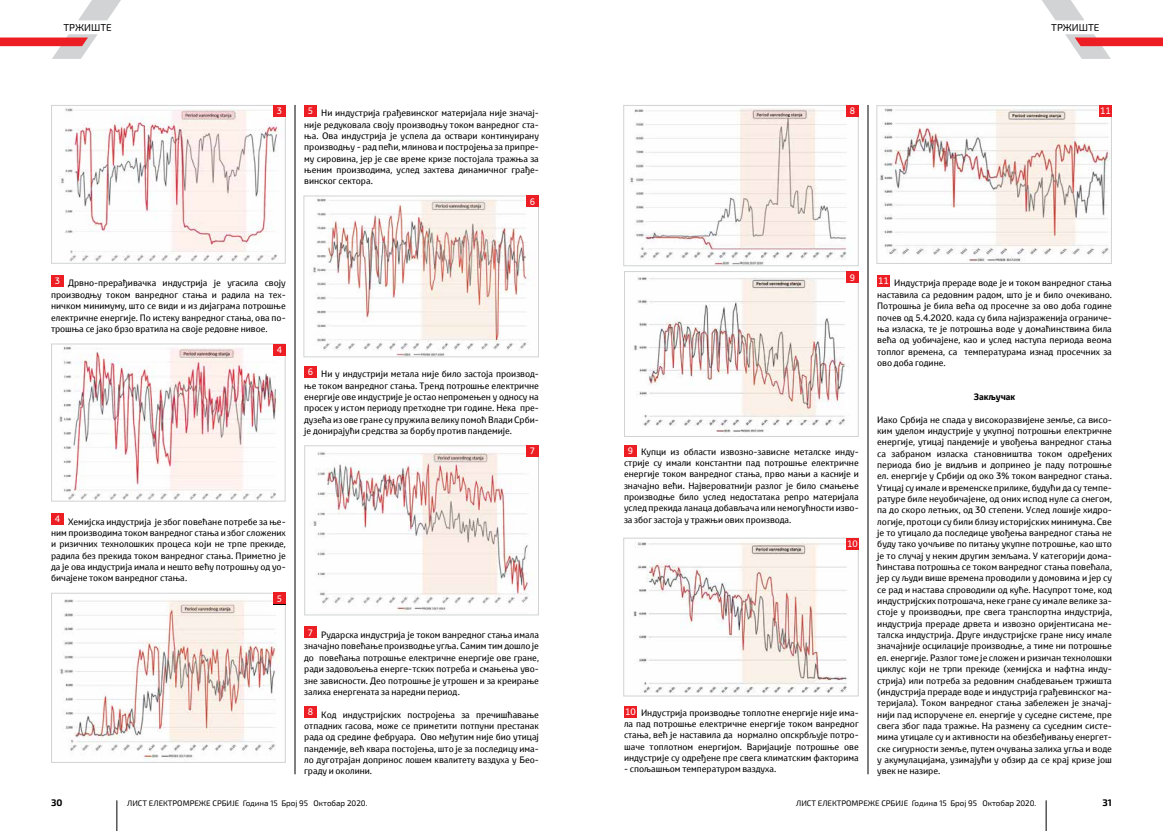
<style>
.page{position:relative;width:1163px;height:831px;background:#fff}
.page>*{position:absolute;margin:0;border:0;box-sizing:border-box;transform-origin:0 0}
.t1{font:10px "Exo 2.0";color:#000}
.t2{font:700 9.5px "Exo 2.0";color:#000}
.t3{font:9px/11.3px "Toyota Text";color:#000;text-align:justify}
.t4{font:9px "Toyota Text";color:#fff}
.t5{font:700 9px "Toyota Text";color:#000}
.t6{font:8px "Exo 2.0";color:#000}
</style>
<div class="page">
<hr style="left:295px;top:105px;width:1px;height:669px;background:#000">
<hr style="left:867px;top:105px;width:1px;height:669px;background:#000">
<hr style="left:117px;top:800px;width:1px;height:31px;background:#000">
<hr style="left:1045px;top:800px;width:1px;height:31px;background:#000">
<svg style="left:0;top:0;width:121px;height:59px"></svg>
<svg style="left:1042px;top:0;width:120px;height:59px"></svg>
<img style="left:59px;top:346px;width:224px;height:153px">
<div style="left:51px;top:344px;width:234px;height:157px;border:1px solid #d1d3d4"></div>
<img style="left:60px;top:599px;width:223px;height:161px">
<div style="left:51px;top:593px;width:234px;height:169px;border:1px solid #d1d3d4"></div>
<img style="left:313px;top:198px;width:215px;height:157px">
<div style="left:303px;top:196px;width:235px;height:161px;border:1px solid #d1d3d4"></div>
<img style="left:60px;top:108px;width:223px;height:153px">
<div style="left:51px;top:105px;width:234px;height:158px;border:1px solid #d1d3d4"></div>
<img style="left:312px;top:452px;width:224px;height:161px">
<div style="left:304px;top:445px;width:234px;height:170px;border:1px solid #d1d3d4"></div>
<img style="left:630px;top:108px;width:226px;height:156px">
<div style="left:623px;top:105px;width:235px;height:161px;border:1px solid #d1d3d4"></div>
<img style="left:633px;top:542px;width:223px;height:152px">
<div style="left:623px;top:538px;width:235px;height:158px;border:1px solid #d1d3d4"></div>
<img style="left:879px;top:108px;width:230px;height:154px">
<div style="left:876px;top:105px;width:235px;height:159px;border:1px solid #d1d3d4"></div>
<img style="left:634px;top:277px;width:211px;height:156px">
<div style="left:624px;top:271px;width:234px;height:166px;border:1px solid #d1d3d4"></div>
<div style="left:273px;top:105px;width:13px;height:11px;background:#ed1d24"></div>
<div style="left:51px;top:275px;width:13px;height:11px;background:#ed1d24"></div>
<div style="left:273px;top:344px;width:13px;height:11px;background:#ed1d24"></div>
<div style="left:51px;top:513px;width:13px;height:12px;background:#ed1d24"></div>
<div style="left:273px;top:592px;width:13px;height:12px;background:#ed1d24"></div>
<div style="left:304px;top:105px;width:13px;height:11px;background:#ed1d24"></div>
<div style="left:526px;top:196px;width:13px;height:11px;background:#ed1d24"></div>
<div style="left:304px;top:366px;width:13px;height:11px;background:#ed1d24"></div>
<div style="left:526px;top:445px;width:13px;height:11px;background:#ed1d24"></div>
<div style="left:304px;top:626px;width:13px;height:12px;background:#ed1d24"></div>
<div style="left:304px;top:706px;width:13px;height:11px;background:#ed1d24"></div>
<div style="left:845px;top:105px;width:13px;height:11px;background:#ed1d24"></div>
<div style="left:1098px;top:105px;width:13px;height:11px;background:#ed1d24"></div>
<div style="left:877px;top:275px;width:12px;height:11px;background:#ed1d24"></div>
<div style="left:845px;top:272px;width:13px;height:11px;background:#ed1d24"></div>
<div style="left:845px;top:538px;width:13px;height:11px;background:#ed1d24"></div>
<div style="left:624px;top:706px;width:12px;height:11px;background:#ed1d24"></div>
<div style="left:624px;top:445px;width:12px;height:11px;background:#ed1d24"></div>
<p class="t1" style="left:63px;top:21px;width:50px">ТРЖИШТЕ</p>
<p class="t1" style="left:1051px;top:21px;width:50px">ТРЖИШТЕ</p>
<p class="t4" style="left:277px;top:105px;width:7px">3</p>
<p class="t4" style="left:308px;top:105px;width:7px">5</p>
<p class="t3" style="left:304px;top:107px;width:236px;text-indent:17px">Ни индустрија грађевинског материјала није значај&shy;није редуковала своју производњу током ванредног ста&shy;ња. Ова индустрија је успела да оствари континуирану производњу - рад пећи, млинова и постројења за припре&shy;му сировина, јер је све време кризе постојала тражња за њеним производима, услед захтева динамичног грађе&shy;винског сектора.</p>
<p class="t4" style="left:530px;top:195px;width:7px">6</p>
<p class="t4" style="left:55px;top:275px;width:7px">3</p>
<p class="t3" style="left:51px;top:277px;width:236px;text-indent:17px">Дрвно-прерађивачка индустрија је угасила своју производњу током ванредног стања и радила на тех&shy;ничком минимуму, што се види и из дијаграма потрошње електричне енергије. По истеку ванредног стања, ова по&shy;трошња се јако брзо вратила на своје редовне нивое.</p>
<p class="t4" style="left:277px;top:344px;width:7px">4</p>
<p class="t4" style="left:308px;top:365px;width:7px">6</p>
<p class="t3" style="left:304px;top:368px;width:236px;text-indent:17px">Ни у индустрији метала није било застоја производ&shy;ње током ванредног стања. Тренд потрошње електричне енергије ове индустрије је остао непромењен у односу на просек у истом периоду претходне три године. Нека пре&shy;дузећа из ове гране су пружила велику помоћ Влади Срби&shy;је донирајући средства за борбу против пандемије.</p>
<p class="t4" style="left:530px;top:445px;width:7px">7</p>
<p class="t4" style="left:55px;top:513px;width:7px">4</p>
<p class="t3" style="left:51px;top:515px;width:236px;text-indent:17px">Хемијска индустрија је због повећане потребе за ње&shy;ним производима током ванредног стања и због сложених и ризичних технолошких процеса који не трпе прекиде, радила без прекида током ванредног стања. Приметно је да је ова индустрија имала и нешто већу потрошњу од уо&shy;бичајене током ванредног стања.</p>
<p class="t4" style="left:277px;top:592px;width:7px">5</p>
<p class="t4" style="left:308px;top:626px;width:7px">7</p>
<p class="t3" style="left:304px;top:629px;width:236px;text-indent:17px">Рударска индустрија је током ванредног стања имала значајно повећање производње угља. Самим тим дошло је до повећања потрошње електричне енергије ове гране, ради задовољења енерге-тских потреба и смањења уво&shy;зне зависности. Део потрошње је утрошен и за креирање залиха енергената за наредни период.</p>
<p class="t3" style="left:304px;top:708px;width:236px;text-indent:17px">Код индустријских постројења за пречишћавање отпадних гасова, може се приметити потпуни престанак рада од средине фебруара. Ово међутим није био утицај пандемије, већ квара постојења, што је за последицу има&shy;ло дуготрајан допринос лошем квалитету ваздуха у Бео&shy;граду и околини.</p>
<p class="t4" style="left:308px;top:706px;width:7px">8</p>
<p class="t4" style="left:849px;top:105px;width:7px">8</p>
<p class="t4" style="left:1099px;top:105px;width:12px">11</p>
<p class="t4" style="left:849px;top:271px;width:7px">9</p>
<p class="t4" style="left:627px;top:445px;width:7px">9</p>
<p class="t3" style="left:624px;top:446px;width:236px;text-indent:17px">Купци из области извозно-зависне металске инду&shy;стрије су имали константни пад потрошње електричне енергије током ванредног стања, прво мањи а касније и значајно већи. Највероватнији разлог је било смањење производње било услед недостатака репро материјала услед прекида ланаца добављача или немогућности изво&shy;за због застоја у тражњи ових производа.</p>
<p class="t4" style="left:846px;top:538px;width:12px">10</p>
<p class="t4" style="left:625px;top:706px;width:12px">10</p>
<p class="t3" style="left:624px;top:706px;width:236px;text-indent:17px">Индустрија производње топлотне енергије није има&shy;ла пад потрошње електричне енергије током ванредног стања, већ је наставила да нормално опскрбљује потро&shy;шаче топлотном енергијом. Варијације потрошње ове индустрије су одређене пре свега климатским факторима</p>
<p class="t3" style="left:624px;top:763px;width:154px">- спољашњом температуром ваздуха.</p>
<p class="t4" style="left:878px;top:275px;width:12px">11</p>
<p class="t3" style="left:877px;top:277px;width:236px;text-indent:17px">Индустрија прераде воде је и током ванредног стања наставила са редовним радом, што је и било очекивано.<br>Потрошња је била већа од просечне за ово доба године почев од 5.4.2020. када су била најизраженија ограниче&shy;ња изласка, те је потрошња воде у домаћинствима била већа од уобичајене, као и услед наступа периода веома топлог времена, са температурама изнад просечних за ово доба године.</p>
<p class="t5" style="left:973px;top:390px;width:43px">Закључак</p>
<p class="t3" style="left:877px;top:413px;width:236px">Иако Србија не спада у високоразвијене земље, са висо&shy;ким уделом индустрије у укупној потрошњи електричне енергије, утицај пандемије и увођења ванредног стања са забраном изласка становништва током одређених периода био је видљив и допринео је паду потрошње ел. енергије у Србији од око 3% током ванредног стања.<br>Утицај су имале и временске прилике, будући да су темпе&shy;ратуре биле неуобичајене, од оних испод нуле са снегом, па до скоро летњих, од 30 степени. Услед лошије хидро&shy;логије, протоци су били близу историјских минимума. Све је то утицало да последице увођења ванредног стања не буду тако уочљиве по питању укупне потрошње, као што је то случај у неким другим земљама. У категорији дома&shy;ћинстава потрошња се током ванредног стања повећала, јер су људи више времена проводили у домовима и јер су се рад и настава спроводили од куће. Насупрот томе, код индустријских потрошача, неке гране су имале велике за&shy;стоје у производњи, пре свега транспортна индустрија, индустрија прераде дрвета и извозно оријентисана ме&shy;талска индустрија. Друге индустријске гране нису имале значајније осцилације производње, а тиме ни потрошње ел. енергије. Разлог томе је сложен и ризичан технолошки циклус који не трпи прекиде (хемијска и нафтна инду&shy;стрија) или потреба за редовним снабдевањем тржишта (индустрија прераде воде и индустрија грађевинског ма&shy;теријала). Током ванредног стања забележен је значај&shy;нији пад испоручене ел. енергије у суседне системе, пре свега због пада тражње. На размену са суседним систе&shy;мима утицале су и активности на обезбеђивању енергет&shy;ске сигурности земље, путем очувања залиха угља и воде у акумулацијама, узимајући у обзир да се крај кризе још увек не назире.</p>
<p class="t2" style="left:51px;top:797px;width:13px">30</p>
<p class="t6" style="left:127px;top:798px;width:242px">ЛИСТ ЕЛЕКТРОМРЕЖЕ СРБИЈЕ Година 15 Број 95 Октобар 2020.</p>
<p class="t6" style="left:796px;top:798px;width:242px">ЛИСТ ЕЛЕКТРОМРЕЖЕ СРБИЈЕ Година 15 Број 95 Октобар 2020.</p>
<p class="t2" style="left:1102px;top:797px;width:11px">31</p>
</div>
